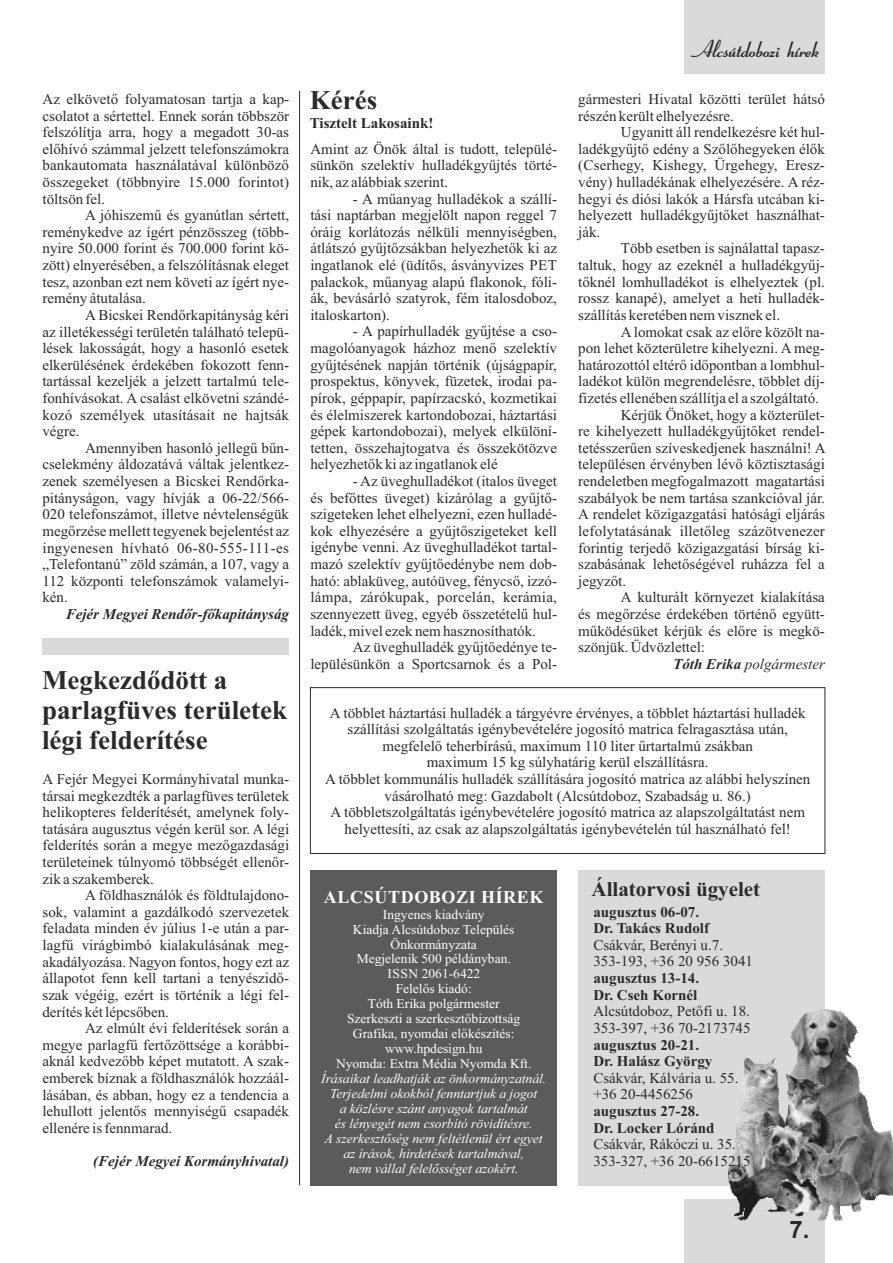
<style>
.page{position:relative;width:893px;height:1263px;background:#fff}
.page>*{position:absolute;margin:0;border:0;box-sizing:border-box;transform-origin:0 0}
.t1{font:700 27px/29.8px "Times New Roman";color:#2b2a29}
.t2{font:24.3px "Coronation Script Bold SWFTE";color:#2b2a29}
.t3{font:700 24px "Arial";color:#2b2a29}
.t4{font:700 21px "Times New Roman";color:#2b2a29}
.t5{font:700 18px "Times New Roman";letter-spacing:.035em;color:#fefefe}
.t6{font:15px/16.6px "Times New Roman";color:#2b2a29;text-align:justify}
.t7{font:700 15px/16.6px "Times New Roman";color:#2b2a29}
.t8{font:italic 700 15px "Times New Roman";color:#2b2a29}
.t9{font:italic 15px "Times New Roman";color:#2b2a29}
.t10{font:italic 13.5px/15px "Times New Roman";color:#fefefe;text-align:center}
.t11{font:13.5px/15px "Times New Roman";color:#fefefe;text-align:center}
.s1{font-weight:700}
</style>
<div class="page">
<div style="left:685px;top:0;width:140px;height:74px;background:#d9dada"></div>
<div style="left:685px;top:1199px;width:140px;height:64px;background:#d9dada"></div>
<div style="left:43px;top:638px;width:246px;height:16px;background:#d9dada"></div>
<div style="left:310px;top:687px;width:515px;height:167px;border:1px solid #2b2a29"></div>
<hr style="left:299px;top:91px;width:1px;height:1094px;background:#2b2a29">
<div style="left:578px;top:870px;width:247px;height:315px;background:#d9dada"></div>
<img style="left:728px;top:1010px;width:165px;height:211px">
<div style="left:310px;top:870px;width:247px;height:315px;background:#5b5b5b"></div>
<p class="t6" style="left:42px;top:92px;width:248px">Az elkövető folyamatosan tartja a kap&shy;csolatot a sértettel. Ennek során többször felszólítja arra, hogy a megadott 30-as előhívó számmal jelzett telefonszámokra bankautomata használatával különböző összegeket (többnyire 15.000 forintot) töltsön fel.</p>
<p class="t6" style="left:42px;top:208px;width:248px;text-indent:43px">A jóhiszemű és gyanútlan sértett, reménykedve az ígért pénzösszeg (több&shy;nyire 50.000 forint és 700.000 forint kö&shy;zött) elnyerésében, a felszólításnak eleget tesz, azonban ezt nem követi az ígért nye&shy;remény átutalása.</p>
<p class="t6" style="left:42px;top:308px;width:248px;text-indent:43px">A Bicskei Rendőrkapitányság kéri az illetékességi területén található telepü&shy;lések lakosságát, hogy a hasonló esetek elkerülésének érdekében fokozott fenn&shy;tartással kezeljék a jelzett tartalmú tele&shy;fonhívásokat. A csalást elkövetni szándé&shy;kozó személyek utasításait ne hajtsák végre.</p>
<p class="t6" style="left:42px;top:441px;width:248px;text-indent:43px">Amennyiben hasonló jellegű bűn&shy;cselekmény áldozatává váltak jelentkez&shy;zenek személyesen a Bicskei Rendőrka&shy;pitányságon, vagy hívják a 06-22/566- 020 telefonszámot, illetve névtelenségük megőrzése mellett tegyenek bejelentést az ingyenesen hívható 06-80-555-111-es „Telefontanú” zöld számán, a 107, vagy a 112 központi telefonszámok valamelyi&shy;kén.</p>
<p class="t8" style="left:66px;top:609px;width:225px">Fejér Megyei Rendőr-főkapitányság</p>
<h1 class="t1" style="left:42px;top:668px;width:247px">Megkezdődött a parlagfüves területek légi felderítése</h1>
<p class="t6" style="left:43px;top:772px;width:248px">A Fejér Megyei Kormányhivatal munka&shy;társai megkezdték a parlagfüves területek helikopteres felderítését, amelynek foly&shy;tatására augusztus végén kerül sor. A légi felderítés során a megye mezőgazdasági területeinek túlnyomó többségét ellenőr&shy;zik a szakemberek.</p>
<p class="t6" style="left:42px;top:888px;width:248px;text-indent:43px">A földhasználók és földtulajdono&shy;sok, valamint a gazdálkodó szervezetek feladata minden év július 1-e után a par&shy;lagfű virágbimbó kialakulásának meg&shy;akadályozása. Nagyon fontos, hogy ezt az állapotot fenn kell tartani a tenyészidő&shy;szak végéig, ezért is történik a légi fel&shy;derítés két lépcsőben.</p>
<p class="t6" style="left:42px;top:1021px;width:248px;text-indent:43px">Az elmúlt évi felderítések során a megye parlagfű fertőzöttsége a korábbi&shy;aknál kedvezőbb képet mutatott. A szak&shy;emberek bíznak a földhasználók hozzáál&shy;lásában, és abban, hogy ez a tendencia a lehullott jelentős mennyiségű csapadék ellenére is fennmarad.</p>
<p class="t8" style="left:93px;top:1156px;width:197px">(Fejér Megyei Kormányhivatal)</p>
<h1 class="t1" style="left:310px;top:88px;width:69px">Kérés</h1>
<p class="t7" style="left:310px;top:116px;width:125px">Tisztelt Lakosaink!</p>
<p class="t6" style="left:310px;top:142px;width:248px">Amint az Önök által is tudott, települé&shy;sünkön szelektív hulladékgyűjtés törté&shy;nik, az alábbiak szerint.</p>
<p class="t6" style="left:310px;top:192px;width:248px;text-indent:43px">- A műanyag hulladékok a szállí&shy;tási naptárban megjelölt napon reggel 7 óráig korlátozás nélküli mennyiségben, átlátszó gyűjtőzsákban helyezhetők ki az ingatlanok elé (üdítős, ásványvizes PET palackok, műanyag alapú flakonok, fóli&shy;ák, bevásárló szatyrok, fém italosdoboz, italoskarton).</p>
<p class="t6" style="left:310px;top:325px;width:248px;text-indent:43px">- A papírhulladék gyűjtése a cso&shy;magolóanyagok házhoz menő szelektív gyűjtésének napján történik (újságpapír, prospektus, könyvek, füzetek, irodai pa&shy;pírok, géppapír, papírzacskó, kozmetikai és élelmiszerek kartondobozai, háztartási gépek kartondobozai), melyek elkülöní&shy;tetten, összehajtogatva és összekötözve helyezhetők ki az ingatlanok elé</p>
<p class="t6" style="left:310px;top:474px;width:248px;text-indent:43px">- Az üveghulladékot (italos üveget és befőttes üveget) kizárólag a gyűjtő&shy;szigeteken lehet elhelyezni, ezen hulladé&shy;kok elhyezésére a gyűjtőszigeteket kell igénybe venni. Az üveghulladékot tartal&shy;mazó szelektív gyűjtőedénybe nem dob&shy;ható: ablaküveg, autóüveg, fénycső, izzó&shy;lámpa, zárókupak, porcelán, kerámia, szennyezett üveg, egyéb összetételű hul&shy;ladék, mivel ezek nem hasznosíthatók.</p>
<p class="t6" style="left:310px;top:640px;width:248px;text-align:right">Az üveghulladék gyűjtőedénye te&shy;lepülésünkön a Sportcsarnok és a Pol-</p>
<h2 class="t2" style="left:697px;top:34px;width:126px">Alcsútdobozi hírek</h2>
<p class="t6" style="left:578px;top:92px;width:248px">gármesteri Hivatal közötti terület hátsó részén került elhelyezésre.</p>
<p class="t6" style="left:578px;top:125px;width:248px;text-indent:43px">Ugyanitt áll rendelkezésre két hul&shy;ladékgyűjtő edény a Szőlőhegyeken élők (Cserhegy, Kishegy, Ürgehegy, Eresz&shy;vény) hulladékának elhelyezésére. A réz&shy;hegyi és diósi lakók a Hársfa utcában ki&shy;helyezett hulladékgyűjtőket használhat&shy;ják.</p>
<p class="t6" style="left:578px;top:242px;width:248px;text-indent:43px">Több esetben is sajnálattal tapasz&shy;taltuk, hogy az ezeknél a hulladékgyűj&shy;tőknél lomhulladékot is elhelyeztek (pl. rossz kanapé), amelyet a heti hulladék&shy;szállítás keretében nem visznek el.</p>
<p class="t6" style="left:621px;top:325px;width:206px">A lomokat csak az előre közölt na-</p>
<p class="t6" style="left:578px;top:341px;width:248px">pon lehet közterületre kihelyezni. A meg-</p>
<p class="t6" style="left:578px;top:358px;width:248px">határozottól eltérő időpontban a lombhul-</p>
<p class="t6" style="left:578px;top:374px;width:248px">ladékot külön megrendelésre, többlet díj-</p>
<p class="t6" style="left:578px;top:391px;width:242px">fizetés ellenében szállítja el a szolgáltató.</p>
<p class="t6" style="left:621px;top:408px;width:206px">Kérjük Önöket, hogy a közterület-</p>
<p class="t6" style="left:578px;top:424px;width:248px">re kihelyezett hulladékgyűjtőket rendel-</p>
<p class="t6" style="left:578px;top:441px;width:249px">tetésszerűen szíveskedjenek használni! A</p>
<p class="t6" style="left:578px;top:458px;width:248px">településen érvényben lévő köztisztasági</p>
<p class="t6" style="left:578px;top:474px;width:248px">rendeletben megfogalmazott magatartási</p>
<p class="t6" style="left:578px;top:491px;width:248px">szabályok be nem tartása szankcióval jár.</p>
<p class="t6" style="left:578px;top:507px;width:248px">A rendelet közigazgatási hatósági eljárás</p>
<p class="t6" style="left:578px;top:524px;width:248px">lefolytatásának illetőleg százötvenezer</p>
<p class="t6" style="left:578px;top:541px;width:248px">forintig terjedő közigazgatási bírság ki-</p>
<p class="t6" style="left:578px;top:557px;width:248px">szabásának lehetőségével ruházza fel a</p>
<p class="t6" style="left:578px;top:574px;width:49px">jegyzőt.</p>
<p class="t6" style="left:621px;top:590px;width:206px">A kulturált környezet kialakítása</p>
<p class="t6" style="left:578px;top:607px;width:248px">és megőrzése érdekében történő együtt-</p>
<p class="t6" style="left:578px;top:624px;width:248px">működésüket kérjük és előre is megkö-</p>
<p class="t6" style="left:578px;top:640px;width:128px">szönjük. Üdvözlettel:</p>
<p class="t9" style="left:673px;top:658px;width:153px"><span class="s1">Tóth Erika</span> polgármester</p>
<p class="t6" style="left:325px;top:706px;width:487px;text-align:center">A többlet háztartási hulladék a tárgyévre érvényes, a többlet háztartási hulladék szállítási szolgáltatás igénybevételére jogosító matrica felragasztása után, megfelelő teherbírású, maximum 110 liter űrtartalmú zsákban<br>maximum 15 kg súlyhatárig kerül elszállításra.<br>A többlet kommunális hulladék szállítására jogosító matrica az alábbi helyszínen vásárolható meg: Gazdabolt (Alcsútdoboz, Szabadság u. 86.)<br>A többletszolgáltatás igénybevételére jogosító matrica az alapszolgáltatást nem helyettesíti, az csak az alapszolgáltatás igénybevételén túl használható fel!</p>
<h3 class="t4" style="left:592px;top:882px;width:170px">Állatorvosi ügyelet</h3>
<p class="t7" style="left:593px;top:905px;width:117px">augusztus 06-07.<br>Dr. Takács Rudolf</p>
<p class="t6" style="left:593px;top:938px;width:161px">Csákvár, Berényi u.7.<br>353-193, +36 20 956 3041</p>
<p class="t7" style="left:593px;top:971px;width:107px">augusztus 13-14.<br>Dr. Cseh Kornél</p>
<p class="t6" style="left:593px;top:1004px;width:159px">Alcsútdoboz, Petőfi u. 18.<br>353-397, +36 70-2173745</p>
<p class="t7" style="left:593px;top:1038px;width:121px">augusztus 20-21.<br>Dr. Halász György</p>
<p class="t6" style="left:593px;top:1071px;width:147px">Csákvár, Kálvária u. 55. +36 20-4456256</p>
<p class="t7" style="left:593px;top:1104px;width:123px">augusztus 27-28.<br>Dr. Locker Lóránd</p>
<p class="t6" style="left:593px;top:1137px;width:159px">Csákvár, Rákóczi u. 35.<br>353-327, +36 20-6615215</p>
<p class="t5" style="left:324px;top:890px;width:221px">ALCSÚTDOBOZI HÍREK</p>
<p class="t11" style="left:336px;top:908px;width:197px">Ingyenes kiadvány<br>Kiadja Alcsútdoboz Település<br>Önkormányzata<br>Megjelenik 500 példányban.<br>ISSN 2061-6422<br>Felelős kiadó:<br>Tóth Erika polgármester<br>Szerkeszti a szerkesztőbizottság<br>Grafika, nyomdai előkészítés: www.hpdesign.hu<br>Nyomda: Extra Média Nyomda Kft.</p>
<p class="t10" style="left:321px;top:1072px;width:226px">Írásaikat leadhatják az önkormányzatnál.<br>Terjedelmi okokból fenntartjuk a jogot<br>a közlésre szánt anyagok tartalmát<br>és lényegét nem csorbító rövidítésre.<br>A szerkesztőség nem feltétlenül ért egyet az írások, hirdetések tartalmával,<br>nem vállal felelősséget azokért.</p>
<h3 class="t3" style="left:790px;top:1220px;width:22px">7.</h3>
</div>
